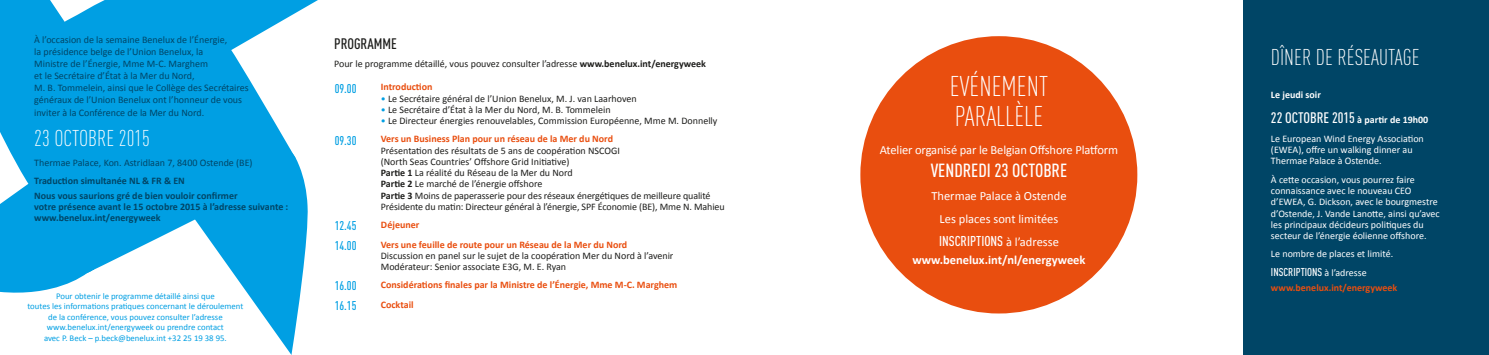
<style>
.page{position:relative;width:1489px;height:355px;background:#fff}
.page>*{position:absolute;margin:0;border:0;box-sizing:border-box;transform-origin:0 0}
.t1{font:300 28.12px/30px "DIN Cond";color:#fff}
.t2{font:300 22.5px "DIN Cond";color:#fff}
.t3{font:500 18.75px "DIN Cond";color:#fff}
.t4{font:500 15px "DIN Cond";color:#1d1d1b}
.t5{font:500 14px "DIN Cond";color:#fff}
.t6{font:12.5px/22.9px "Calibri";letter-spacing:-.01em;color:#fff;text-align:center}
.t7{font:500 12.5px "DIN Cond";color:#009fe3}
.t8{font:700 12.5px "Calibri";color:#fff}
.t9{font:500 11.25px "DIN Cond";color:#fff}
.t10{font:10px/11.2px "Calibri";color:#1d1d1b}
.t11{font:10px/11.2px "Calibri";color:#fff}
.t12{font:10px/12px "Calibri";color:#004566}
.t13{font:700 10px "Calibri";color:#e94e0f}
.t14{font:700 10px/14.8px "Calibri";color:#004566}
.t15{font:700 10px "Calibri";color:#fff}
.t16{font:8.75px/10.5px "Calibri";color:#009fe3;text-align:center}
.s1{font-weight:700}
.s2{color:#009fe3}
.s3{font-family:"Calibri";font-weight:400;font-size:12.5px}
.s4{font-family:"DIN Cond";font-weight:500;font-size:15px}
.s5{font-family:"Calibri";font-weight:400;font-size:10px}
</style>
<div class="page">
<div style="left:1243px;top:0;width:245px;height:354px;background:#004566"></div>
<div style="left:860px;top:36px;width:277px;height:277px;background:#e94e0f;border-radius:50%"></div>
<svg style="left:248px;top:295px;width:52px;height:59px"></svg>
<svg style="left:0;top:0;width:308px;height:295px"></svg>
<svg style="left:139px;top:0;width:179px;height:106px"></svg>
<div style="left:108px;top:87px;width:68px;height:68px;background:#009fe3;border-radius:50%"></div>
<div style="left:107px;top:86px;width:70px;height:70px;border:1px solid #009fe3;border-radius:50%"></div>
<p class="t12" style="left:34px;top:34px;width:216px">À l’occasion de la semaine Benelux de l’Énergie,<br>la présidence belge de l’Union Benelux, la<br>Ministre de l’Énergie, Mme M-C. Marghem<br>et le Secrétaire d’État à la Mer du Nord,<br>M. B. Tommelein, ainsi que le Collège des Secrétaires généraux de l’Union Benelux ont l’honneur de vous inviter à la Conférence de la Mer du Nord.</p>
<h2 class="t2" style="left:34px;top:125px;width:117px">23 OCTOBRE 2015</h2>
<p class="t12" style="left:34px;top:156px;width:220px">Thermae Palace, Kon. Astridlaan 7, 8400 Ostende (BE)</p>
<p class="t14" style="left:34px;top:173px;width:205px">Traduction simultanée NL &amp; FR &amp; EN<br>Nous vous saurions gré de bien vouloir confirmer</p>
<p class="t14" style="left:34px;top:201px;width:256px;line-height:11.2px">votre présence avant le 15 octobre 2015 à l’adresse suivante : www.benelux.int/energyweek</p>
<p class="t16" style="left:27px;top:290px;width:217px">Pour obtenir le programme détaillé ainsi que<br>toutes les informations pratiques concernant le déroulement de la conférence, vous pouvez consulter l’adresse www.benelux.int/energyweek ou prendre contact<br>avec P. Beck – p.beck@benelux.int +32 25 19 38 95.</p>
<h3 class="t4" style="left:334px;top:35px;width:64px">PROGRAMME</h3>
<p class="t10" style="left:334px;top:58px;width:373px">Pour le programme détaillé, vous pouvez consulter l’adresse <span class="s1">www.benelux.int/energyweek</span></p>
<p class="t7" style="left:335px;top:81px;width:23px">09.00</p>
<p class="t13" style="left:381px;top:81px;width:53px">Introduction</p>
<p class="t10" style="left:381px;top:93px;width:257px"><span class="s2">•</span> Le Secrétaire général de l’Union Benelux, M. J. van Laarhoven</p>
<p class="t10" style="left:381px;top:104px;width:231px"><span class="s2">•</span> Le Secrétaire d’État à la Mer du Nord, M. B. Tommelein</p>
<p class="t10" style="left:381px;top:115px;width:338px"><span class="s2">•</span> Le Directeur énergies renouvelables, Commission Européenne, Mme M. Donnelly</p>
<p class="t7" style="left:335px;top:133px;width:23px">09.30</p>
<p class="t13" style="left:381px;top:132px;width:234px">Vers un Business Plan pour un réseau de la Mer du Nord</p>
<p class="t10" style="left:381px;top:144px;width:345px">Présentation des résultats de 5 ans de coopération NSCOGI<br>(North Seas Countries’ Offshore Grid Initiative)<br><span class="s1">Partie 1</span> La réalité du Réseau de la Mer du Nord<br><span class="s1">Partie 2</span> Le marché de l’énergie offshore<br><span class="s1">Partie 3</span> Moins de paperasserie pour des réseaux énergétiques de meilleure qualité Présidente du matin: Directeur général à l’énergie, SPF Économie (BE), Mme N. Mahieu</p>
<p class="t7" style="left:335px;top:218px;width:23px">12.45</p>
<p class="t13" style="left:381px;top:217px;width:40px">Déjeuner</p>
<p class="t7" style="left:335px;top:238px;width:23px">14.00</p>
<p class="t13" style="left:381px;top:237px;width:248px">Vers une feuille de route pour un Réseau de la Mer du Nord</p>
<p class="t10" style="left:381px;top:249px;width:294px">Discussion en panel sur le sujet de la coopération Mer du Nord à l’avenir<br>Modérateur: Senior associate E3G, M. E. Ryan</p>
<p class="t7" style="left:335px;top:278px;width:23px">16.00</p>
<p class="t13" style="left:381px;top:277px;width:298px">Considérations finales par la Ministre de l’Énergie, Mme M-C. Marghem</p>
<p class="t7" style="left:335px;top:298px;width:23px">16.15</p>
<p class="t13" style="left:381px;top:297px;width:34px">Cocktail</p>
<h1 class="t1" style="left:949px;top:70px;width:100px">EVÉNEMENT<br>PARALLÈLE</h1>
<p class="t6" style="left:879px;top:138px;width:240px">Atelier organisé par le Belgian Offshore Platform</p>
<h3 class="t3" style="left:930px;top:159px;width:138px">VENDREDI 23 OCTOBRE</h3>
<p class="t6" style="left:931px;top:184px;width:137px">Thermae Palace à Ostende<br>Les places sont limitées</p>
<h3 class="t5" style="left:939px;top:232px;width:121px">INSCRIPTIONS <span class="s3">à l’adresse</span></h3>
<p class="t8" style="left:912px;top:252px;width:175px">www.benelux.int/nl/energyweek</p>
<h2 class="t2" style="left:1270px;top:44px;width:150px">DÎNER DE RÉSEAUTAGE</h2>
<p class="t15" style="left:1270px;top:88px;width:51px">Le jeudi soir</p>
<p class="t11" style="left:1270px;top:111px;width:159px;line-height:18.4px"><span class="s4">22 OCTOBRE 2015</span> <span class="s1">à partir de 19h00<br></span>Le European Wind Energy Association</p>
<p class="t11" style="left:1270px;top:144px;width:143px">(EWEA), offre un walking dinner au<br>Thermae Palace à Ostende.</p>
<p class="t11" style="left:1270px;top:173px;width:170px">À cette occasion, vous pourrez faire connaissance avec le nouveau CEO d’EWEA, G. Dickson, avec le bourgmestre d’Ostende, J. Vande Lanotte, ainsi qu’avec les principaux décideurs politiques du secteur de l’énergie éolienne offshore.</p>
<p class="t11" style="left:1270px;top:248px;width:124px">Le nombre de places et limité.</p>
<p class="t9" style="left:1270px;top:265px;width:97px">INSCRIPTIONS <span class="s5">à l’adresse</span></p>
<p class="t13" style="left:1270px;top:280px;width:128px">www.benelux.int/energyweek</p>
</div>
